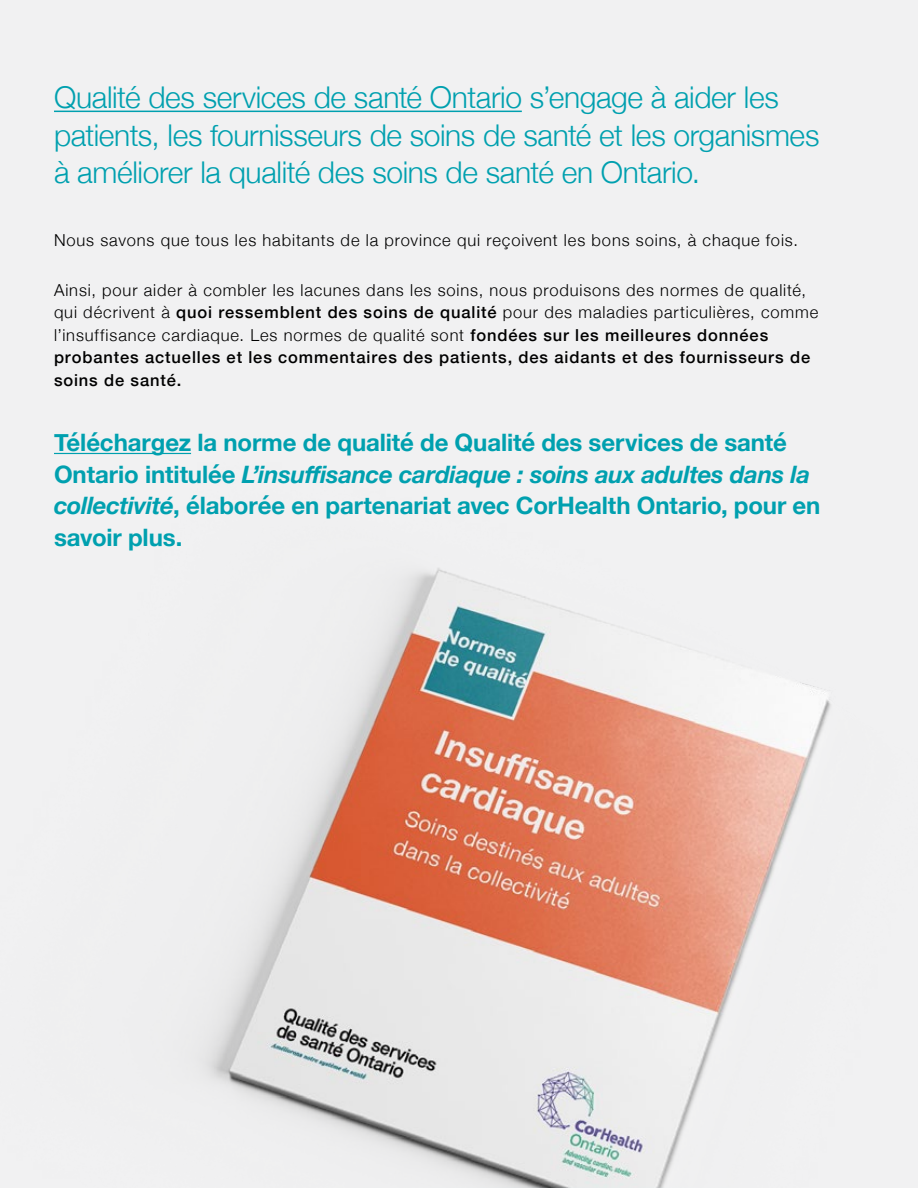
<style>
.page{position:relative;width:918px;height:1188px;background:#f1f1f2}
.page>*{position:absolute;margin:0;border:0;box-sizing:border-box;transform-origin:0 0}
.Header_2{font:300 30px/37.5px "Helvetica Neue";letter-spacing:-.01em;color:#00a0af}
.Header_2-2{font:700 24px/31.5px "Helvetica Neue";letter-spacing:-.005em;color:#00a0af}
.annotation{font:300 16.5px/22.5px "Helvetica Neue";letter-spacing:.055em;color:#000}
.s1{font-weight:500}
.s2{font-style:italic}
</style>
<div class="page">
<img style="left:200px;top:568px;width:631px;height:620px">
<hr style="left:54px;top:111px;width:468px;height:1px;background:#00a0af">
<hr style="left:54px;top:453px;width:137px;height:1px;background:#00a0af">
<p class="Header_2" style="left:54px;top:77px;width:767px">Qualité des services de santé Ontario s’engage à aider les patients, les fournisseurs de soins de santé et les organismes à améliorer la qualité des soins de santé en Ontario.</p>
<p class="annotation" style="left:54px;top:228px;width:746px">Nous savons que tous les habitants de la province qui reçoivent les bons soins, à chaque fois.</p>
<p class="annotation" style="left:54px;top:278px;width:766px">Ainsi, pour aider à combler les lacunes dans les soins, nous produisons des normes de qualité, qui décrivent à <span class="s1">quoi ressemblent des soins de qualité</span> pour des maladies particulières, comme l’insuffisance cardiaque. Les normes de qualité sont <span class="s1">fondées sur les meilleures données probantes actuelles et les commentaires des patients, des aidants et des fournisseurs de soins de santé.</span></p>
<p class="Header_2-2" style="left:54px;top:427px;width:768px">Téléchargez la norme de qualité de Qualité des services de santé Ontario intitulée <span class="s2">L’insuffisance cardiaque : soins aux adultes dans la collectivité</span>, élaborée en partenariat avec CorHealth Ontario, pour en savoir plus.</p>
</div>
